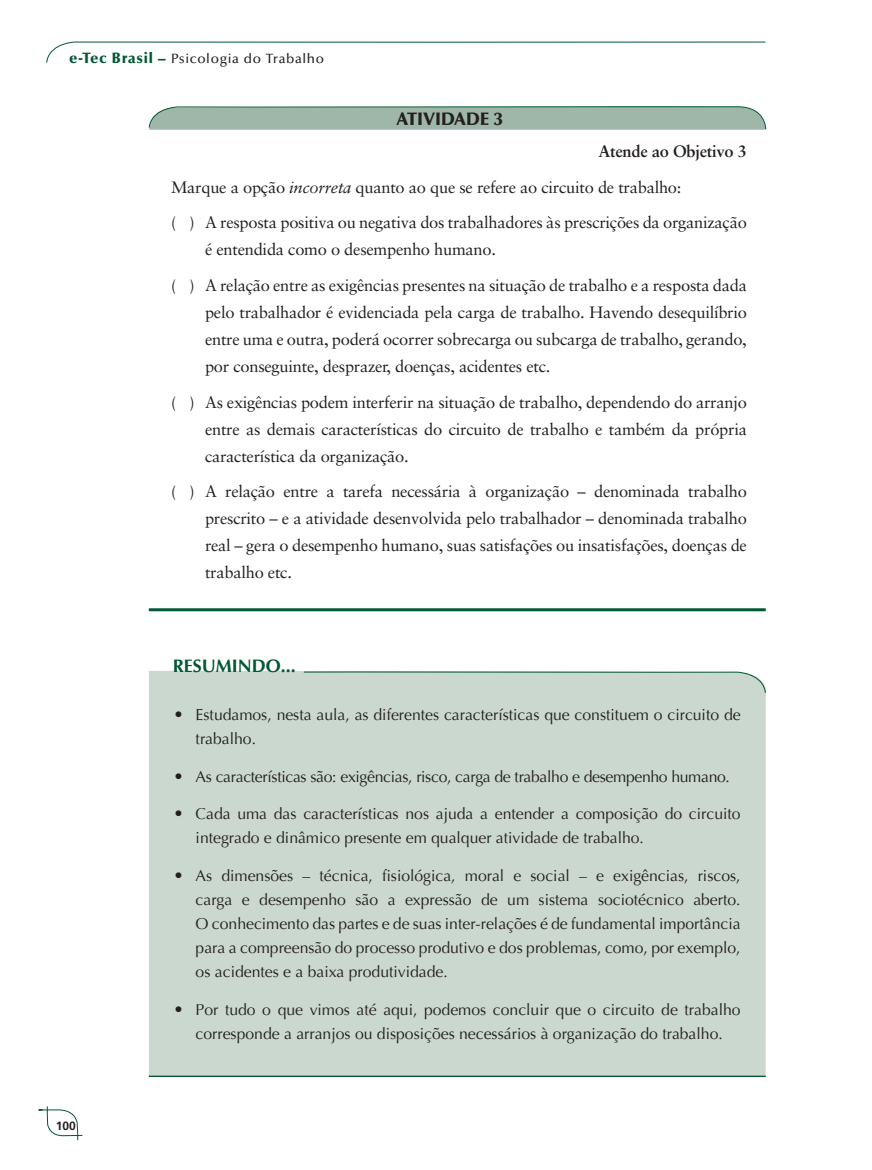
<style>
.page{position:relative;width:872px;height:1170px;background:#fff}
.page>*{position:absolute;margin:0;border:0;box-sizing:border-box;transform-origin:0 0}
.t1{font:700 18px "Optima";color:#005834}
.t2{font:900 18px "Optima";color:#231f20}
.t3{font:16.5px/27px "Sabon";letter-spacing:-.015em;color:#231f20;text-align:justify}
.t4{font:15.75px/24px "Optima";color:#231f20}
.t5{font:15.75px "Optima";letter-spacing:-.02em;color:#231f20}
.t6{font:500 13.5px "Optima";letter-spacing:.05em;color:#231f20}
.t7{font:700 12px "Frutiger";color:#231f20}
.s1{font-weight:900;font-size:15px;color:#005834}
.s2{font-weight:700}
.s3{font-style:italic}
.s4{font-family:"Sabon";font-size:16.5px}
</style>
<div class="page">
<svg style="left:38px;top:1106px;width:45px;height:34px"></svg>
<svg style="left:46px;top:41px;width:720px;height:22px"></svg>
<svg style="left:148px;top:106px;width:618px;height:24px;background:#9cb6a8"></svg>
<hr style="left:149px;top:608px;width:616px;height:3px;background:#005834">
<div style="left:149px;top:671px;width:617px;height:404px;background:#cbd8cf"></div>
<svg style="left:302px;top:671px;width:464px;height:22px;background:#c2d3c8"></svg>
<hr style="left:149px;top:1075px;width:616px;height:1px;background:#005834">
<p class="t6" style="left:69px;top:51px;width:256px"><span class="s1">e-Tec Brasil –</span> Psicologia do Trabalho</p>
<p class="t2" style="left:396px;top:108px;width:108px">ATIVIDADE 3</p>
<p class="t3" style="left:171px;top:134px;width:577px;line-height:35.5px;text-align:left;text-indent:427px"><span class="s2">Atende ao Objetivo 3<br></span>Marque a opção <span class="s3">incorreta</span> quanto ao que se refere ao circuito de trabalho:<br>( ) A resposta positiva ou negativa dos trabalhadores às prescrições da organização</p>
<p class="t3" style="left:171px;top:232px;width:577px;line-height:35.5px;text-indent:34px">é entendida como o desempenho humano.<br>( ) A relação entre as exigências presentes na situação de trabalho e a resposta dada</p>
<p class="t3" style="left:205px;top:298px;width:543px">pelo trabalhador é evidenciada pela carga de trabalho. Havendo desequilíbrio entre uma e outra, poderá ocorrer sobrecarga ou subcarga de trabalho, gerando, por conseguinte, desprazer, doenças, acidentes etc.</p>
<p class="t3" style="left:205px;top:388px;width:543px;text-indent:-34px">( ) As exigências podem interferir na situação de trabalho, dependendo do arranjo entre as demais características do circuito de trabalho e também da própria característica da organização.</p>
<p class="t3" style="left:205px;top:477px;width:543px;text-indent:-34px">( ) A relação entre a tarefa necessária à organização – denominada trabalho prescrito – e a atividade desenvolvida pelo trabalhador – denominada trabalho real – gera o desempenho humano, suas satisfações ou insatisfações, doenças de trabalho etc.</p>
<p class="t1" style="left:173px;top:654px;width:125px">RESUMINDO...</p>
<p class="t7" style="left:56px;top:1118px;width:22px">100</p>
<p class="t4" style="left:196px;top:703px;width:546px;text-indent:-21px"><span class="s4">•</span> Estudamos, nesta aula, as diferentes características que constituem o circuito de trabalho.</p>
<p class="t5" style="left:174px;top:766px;width:557px"><span class="s4">•</span> As características são: exigências, risco, carga de trabalho e desempenho humano.</p>
<p class="t4" style="left:196px;top:802px;width:546px;text-indent:-21px"><span class="s4">•</span> Cada uma das características nos ajuda a entender a composição do circuito integrado e dinâmico presente em qualquer atividade de trabalho.</p>
<p class="t4" style="left:196px;top:863px;width:546px;text-align:justify;text-indent:-21px"><span class="s4">•</span> As dimensões – técnica, fisiológica, moral e social – e exigências, riscos, carga e desempenho são a expressão de um sistema sociotécnico aberto.<br>O conhecimento das partes e de suas inter-relações é de fundamental importância para a compreensão do processo produtivo e dos problemas, como, por exemplo, os acidentes e a baixa produtividade.</p>
<p class="t4" style="left:174px;top:997px;width:567px;text-align:center"><span class="s4">•</span> Por tudo o que vimos até aqui, podemos concluir que o circuito de trabalho corresponde a arranjos ou disposições necessários à organização do trabalho.</p>
</div>
